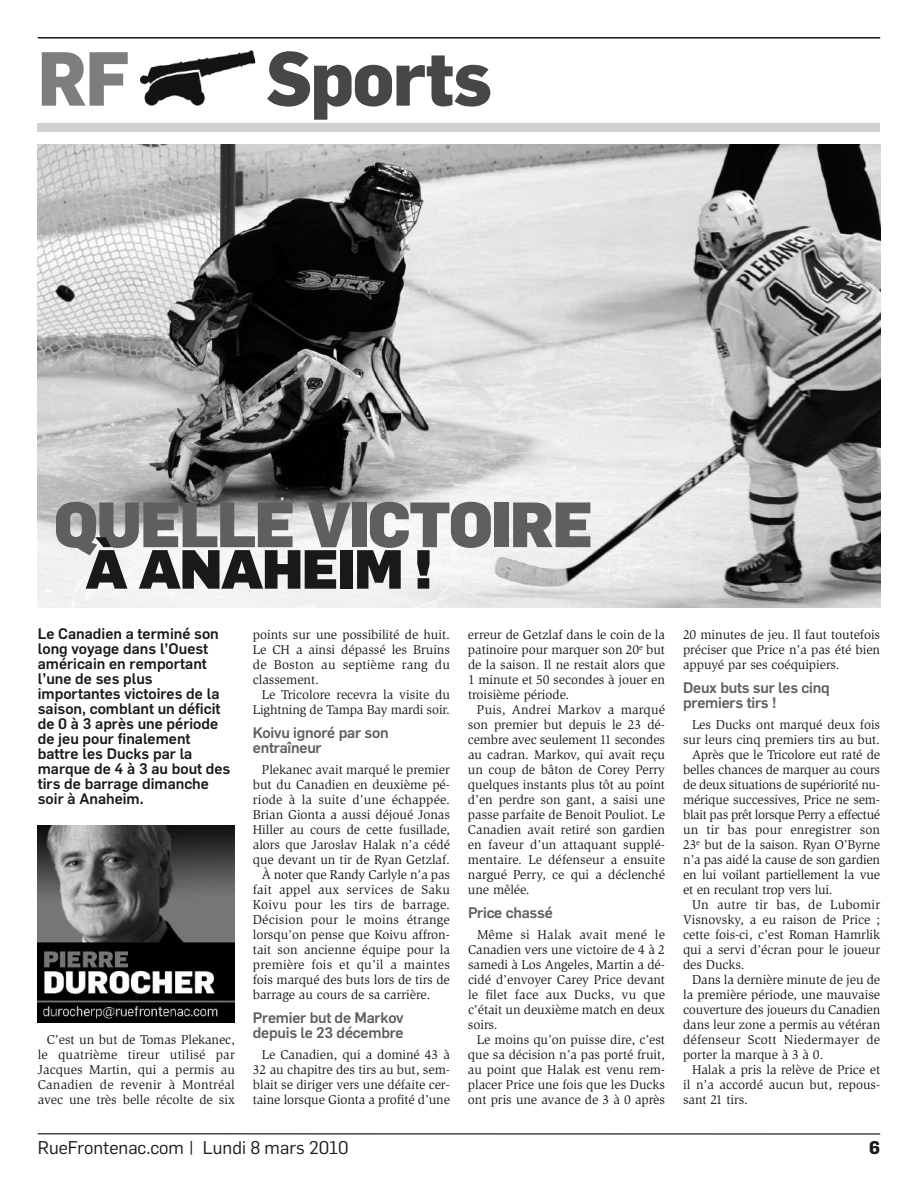
<style>
.page{position:relative;width:918px;height:1188px;background:#fff}
.page>*{position:absolute;margin:0;border:0;box-sizing:border-box;transform-origin:0 0}
.t1{font:800 75px "Flama";letter-spacing:-.02em;color:#474747;scale:.95 1}
.t2{font:800 75px "Flama";color:#7e7e7e;scale:.95 1}
.t3{font:900 62.7px "Flama";letter-spacing:-.025em;color:#5f5f5f}
.t4{font:900 54px "Flama";letter-spacing:-.025em;color:#191919;scale:1.05 1}
.t5{font:18px "Flama";color:#191919}
.t6{font:700 18px "Flama";color:#191919}
.t7{font:500 15px/15px "Flama";color:#191919}
.t8{font:500 15px/15px "Flama";letter-spacing:-.015em;color:#5e5e5e}
.t9{font:13.2px/15px "Slimbach Std";letter-spacing:-.005em;color:#191919;text-align:justify}
.t10{font:13.2px "Slimbach Std";letter-spacing:.015em;color:#191919}
.t11{font:13.2px "Slimbach Std";letter-spacing:-.03em;color:#191919}
.t12{font:13.2px "Slimbach Std";letter-spacing:-.025em;color:#191919}
</style>
<div class="page">
<hr style="left:38px;top:1133px;width:842px;height:2px;background:#474747">
<img style="left:141px;top:50px;width:115px;height:56px">
<hr style="left:38px;top:37px;width:842px;height:2px;background:#191919">
<div style="left:38px;top:123px;width:842px;height:9px;background:#d1d1d1"></div>
<img style="left:38px;top:826px;width:197px;height:197px">
<img style="left:38px;top:144px;width:842px;height:464px">
<h1 class="t2" style="left:38px;top:44px;width:98px">RF</h1>
<h1 class="t1" style="left:266px;top:44px;width:239px">Sports</h1>
<h2 class="t3" style="left:54px;top:496px;width:541px">QUELLE VICTOIRE</h2>
<h3 class="t4" style="left:85px;top:544px;width:332px">À ANAHEIM !</h3>
<p class="t7" style="left:38px;top:627px;width:194px">Le Canadien a terminé son long voyage dans l’Ouest américain en remportant l’une de ses plus importantes victoires de la saison, comblant un déficit de 0 à 3 après une période de jeu pour finalement battre les Ducks par la marque de 4 à 3 au bout des tirs de barrage dimanche soir à Anaheim.</p>
<p class="t9" style="left:38px;top:1033px;width:199px;text-indent:9px">C’est un but de Tomas Plekanec, le quatrième tireur utilisé par Jacques Martin, qui a permis au Canadien de revenir à Montréal avec une très belle récolte de six</p>
<p class="t9" style="left:253px;top:628px;width:199px">points sur une possibilité de huit.<br>Le CH a ainsi dépassé les Bruins de Boston au septième rang du classement.</p>
<p class="t9" style="left:253px;top:688px;width:199px;text-align:right">Le Tricolore recevra la visite du<br>Lightning de Tampa Bay mardi soir.</p>
<p class="t8" style="left:253px;top:726px;width:137px">Koivu ignoré par son entraîneur</p>
<p class="t9" style="left:262px;top:763px;width:190px">Plekanec avait marqué le premier</p>
<p class="t9" style="left:253px;top:778px;width:199px">but du Canadien en deuxième pé-</p>
<p class="t9" style="left:253px;top:793px;width:199px">riode à la suite d’une échappée.</p>
<p class="t9" style="left:253px;top:808px;width:199px">Brian Gionta a aussi déjoué Jonas</p>
<p class="t9" style="left:253px;top:823px;width:199px">Hiller au cours de cette fusillade,</p>
<p class="t9" style="left:253px;top:838px;width:199px">alors que Jaroslav Halak n’a cédé</p>
<p class="t9" style="left:253px;top:853px;width:199px">que devant un tir de Ryan Getzlaf.</p>
<p class="t9" style="left:262px;top:868px;width:190px">À noter que Randy Carlyle n’a pas</p>
<p class="t10" style="left:253px;top:884px;width:199px">fait appel aux services de Saku</p>
<p class="t10" style="left:253px;top:900px;width:199px">Koivu pour les tirs de barrage.</p>
<p class="t10" style="left:253px;top:915px;width:199px">Décision pour le moins étrange</p>
<p class="t9" style="left:253px;top:928px;width:199px">lorsqu’on pense que Koivu affron-</p>
<p class="t9" style="left:253px;top:943px;width:199px">tait son ancienne équipe pour la</p>
<p class="t10" style="left:253px;top:960px;width:199px">première fois et qu’il a maintes</p>
<p class="t9" style="left:253px;top:973px;width:199px">fois marqué des buts lors de tirs de</p>
<p class="t9" style="left:253px;top:988px;width:179px">barrage au cours de sa carrière.</p>
<p class="t8" style="left:253px;top:1011px;width:152px">Premier but de Markov depuis le 23 décembre</p>
<p class="t9" style="left:253px;top:1048px;width:199px;text-indent:9px">Le Canadien, qui a dominé 43 à 32 au chapitre des tirs au but, sem&shy;blait se diriger vers une défaite cer&shy;taine lorsque Gionta a profité d’une</p>
<p class="t9" style="left:468px;top:628px;width:199px">erreur de Getzlaf dans le coin de la patinoire pour marquer son 20<sup>e</sup> but de la saison. Il ne restait alors que 1 minute et 50 secondes à jouer en troisième période.</p>
<p class="t9" style="left:468px;top:703px;width:199px;text-indent:9px">Puis, Andrei Markov a marqué son premier but depuis le 23 dé&shy;cembre avec seulement 11 secondes au cadran. Markov, qui avait reçu un coup de bâton de Corey Perry quelques instants plus tôt au point d’en perdre son gant, a saisi une passe parfaite de Benoit Pouliot. Le Canadien avait retiré son gardien en faveur d’un attaquant supplé&shy;mentaire. Le défenseur a ensuite nargué Perry, ce qui a déclenché une mêlée.</p>
<p class="t8" style="left:468px;top:906px;width:86px">Price chassé</p>
<p class="t9" style="left:468px;top:928px;width:199px;text-indent:9px">Même si Halak avait mené le Canadien vers une victoire de 4 à 2 samedi à Los Angeles, Martin a dé&shy;cidé d’envoyer Carey Price devant le filet face aux Ducks, vu que c’était un deuxième match en deux soirs.</p>
<p class="t9" style="left:468px;top:1033px;width:199px;text-indent:9px">Le moins qu’on puisse dire, c’est que sa décision n’a pas porté fruit, au point que Halak est venu rem&shy;placer Price une fois que les Ducks ont pris une avance de 3 à 0 après</p>
<p class="t9" style="left:683px;top:628px;width:199px">20 minutes de jeu. Il faut toutefois préciser que Price n’a pas été bien appuyé par ses coéquipiers.</p>
<p class="t8" style="left:683px;top:681px;width:148px">Deux buts sur les cinq premiers tirs !</p>
<p class="t9" style="left:692px;top:718px;width:190px">Les Ducks ont marqué deux fois</p>
<p class="t9" style="left:683px;top:733px;width:199px">sur leurs cinq premiers tirs au but.</p>
<p class="t9" style="left:692px;top:748px;width:190px">Après que le Tricolore eut raté de</p>
<p class="t9" style="left:683px;top:763px;width:199px">belles chances de marquer au cours</p>
<p class="t12" style="left:683px;top:779px;width:198px">de deux situations de supériorité nu-</p>
<p class="t9" style="left:683px;top:793px;width:198px">mérique successives, Price ne sem-</p>
<p class="t11" style="left:683px;top:809px;width:199px">blait pas prêt lorsque Perry a effectué</p>
<p class="t9" style="left:683px;top:823px;width:199px">un tir bas pour enregistrer son</p>
<p class="t9" style="left:683px;top:838px;width:199px">23<sup>e</sup> but de la saison. Ryan O’Byrne</p>
<p class="t9" style="left:683px;top:853px;width:199px">n’a pas aidé la cause de son gardien</p>
<p class="t9" style="left:683px;top:868px;width:199px">en lui voilant partiellement la vue</p>
<p class="t9" style="left:683px;top:883px;width:151px">et en reculant trop vers lui.</p>
<p class="t10" style="left:692px;top:899px;width:190px">Un autre tir bas, de Lubomir</p>
<p class="t9" style="left:683px;top:913px;width:199px">Visnovsky, a eu raison de Price ;</p>
<p class="t9" style="left:683px;top:928px;width:199px">cette fois-ci, c’est Roman Hamrlik</p>
<p class="t9" style="left:683px;top:943px;width:199px">qui a servi d’écran pour le joueur</p>
<p class="t9" style="left:683px;top:958px;width:63px">des Ducks.</p>
<p class="t9" style="left:692px;top:973px;width:190px">Dans la dernière minute de jeu de</p>
<p class="t9" style="left:683px;top:988px;width:199px">la première période, une mauvaise</p>
<p class="t9" style="left:683px;top:1003px;width:199px">couverture des joueurs du Canadien</p>
<p class="t9" style="left:683px;top:1018px;width:199px">dans leur zone a permis au vétéran</p>
<p class="t10" style="left:683px;top:1034px;width:199px">défenseur Scott Niedermayer de</p>
<p class="t9" style="left:683px;top:1048px;width:142px">porter la marque à 3 à 0.</p>
<p class="t9" style="left:692px;top:1063px;width:190px">Halak a pris la relève de Price et</p>
<p class="t9" style="left:683px;top:1078px;width:199px">il n’a accordé aucun but, repous-</p>
<p class="t9" style="left:683px;top:1093px;width:66px">sant 21 tirs.</p>
<h3 class="t5" style="left:38px;top:1139px;width:312px">RueFrontenac.com | Lundi 8 mars 2010</h3>
<h3 class="t6" style="left:869px;top:1140px;width:12px">6</h3>
</div>
